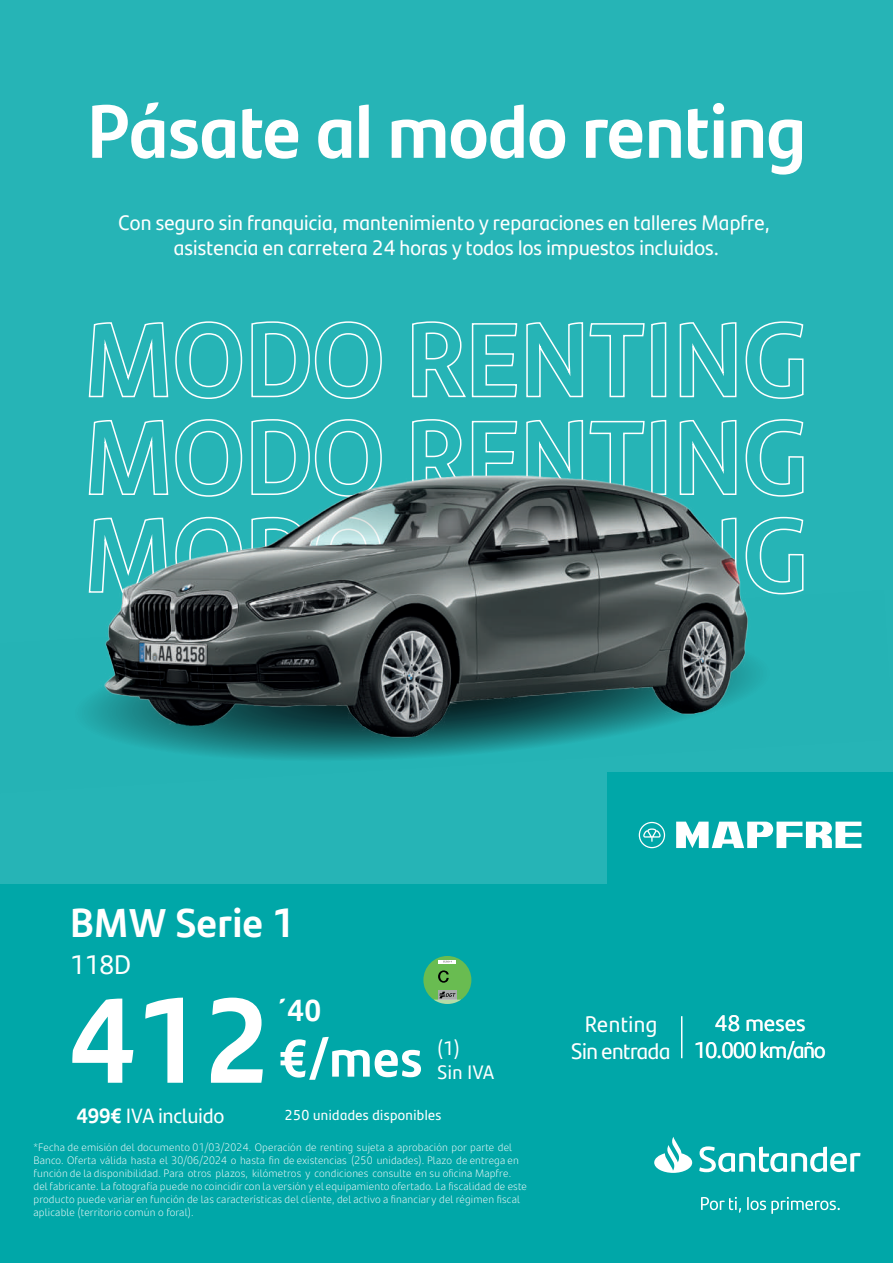
<style>
.page{position:relative;width:893px;height:1263px;background:#26b4b6}
.page>*{position:absolute;margin:0;border:0;box-sizing:border-box;transform-origin:0 0}
.t1{font:700 119.85px "Santander Headline";color:#fff}
.t2{font:700 75px "Santander Headline";color:#fff}
.t3{font:700 52.5px "Santander Headline";color:#fff}
.t4{font:700 40.35px "Santander Headline";letter-spacing:.015em;color:#fff}
.t5{font:700 30.3px "Santander Headline";color:#fff}
.t6{font:26.7px "Santander Headline";color:#fff}
.t7{font:22.5px/27px "Santander Headline";letter-spacing:-.04em;color:#fff;text-align:center}
.t8{font:22.5px/27px "Santander Headline";letter-spacing:-.02em;color:#fff;text-align:center}
.t9{font:21px/25.2px "Santander Headline";letter-spacing:.005em;color:#fff;text-align:center}
.t10{font:20.7px "Santander Text";letter-spacing:-.02em;color:#fff}
.t11{font:19.5px/23.4px "Santander Headline";letter-spacing:.03em;color:#fff}
.t12{font:14.4px "Santander Headline";letter-spacing:.03em;color:#fff}
.t13{font:300 10.8px/12.9px "Santander Text";letter-spacing:.015em;color:#fff}
.s1{font-weight:700}
</style>
<div class="page">
<div style="left:0;top:884px;width:893px;height:379px;background:#00a7a8"></div>
<div style="left:607px;top:772px;width:286px;height:154px;background:#00a7a8"></div>
<svg style="left:654px;top:1137px;width:206px;height:36px"></svg>
<svg style="left:701px;top:1197px;width:40px;height:15px"></svg>
<svg style="left:747px;top:1197px;width:93px;height:17px"></svg>
<hr style="left:681px;top:1016px;width:1px;height:42px;background:#fff">
<svg style="left:88px;top:321px;width:155px;height:78px"></svg>
<svg style="left:251px;top:321px;width:131px;height:78px"></svg>
<svg style="left:412px;top:321px;width:106px;height:77px"></svg>
<svg style="left:526px;top:322px;width:141px;height:76px"></svg>
<svg style="left:679px;top:322px;width:58px;height:76px"></svg>
<svg style="left:745px;top:321px;width:59px;height:78px"></svg>
<svg style="left:91px;top:419px;width:151px;height:35px"></svg>
<svg style="left:251px;top:419px;width:131px;height:35px"></svg>
<svg style="left:412px;top:419px;width:106px;height:35px"></svg>
<svg style="left:526px;top:419px;width:141px;height:35px"></svg>
<svg style="left:679px;top:419px;width:58px;height:35px"></svg>
<svg style="left:745px;top:419px;width:59px;height:78px"></svg>
<svg style="left:760px;top:516px;width:44px;height:73px"></svg>
<svg style="left:639px;top:822px;width:26px;height:26px"></svg>
<svg style="left:676px;top:822px;width:185px;height:26px"></svg>
<div style="left:423px;top:956px;width:48px;height:48px;background:#69bc51;border-radius:50%"></div>
<hr style="left:439px;top:960px;width:17px;height:3px;background:#fff">
<svg style="left:438px;top:990px;width:19px;height:2px"></svg>
<svg style="left:434px;top:992px;width:27px;height:12px"></svg>
<svg style="left:438px;top:970px;width:11px;height:13px"></svg>
<svg style="left:193px;top:589px;width:611px;height:170px"></svg>
<img style="left:87px;top:454px;width:673px;height:298px">
<h2 class="t2" style="left:87px;top:73px;width:721px">Pásate al modo renting</h2>
<h3 class="t9" style="left:119px;top:209px;width:653px">Con seguro sin franquicia, mantenimiento y reparaciones en talleres Mapfre, asistencia en carretera 24 horas y todos los impuestos incluidos.</h3>
<h3 class="t4" style="left:70px;top:891px;width:226px">BMW Serie 1</h3>
<h3 class="t6" style="left:70px;top:944px;width:62px">118D</h3>
<h1 class="t1" style="left:69px;top:947px;width:203px">412</h1>
<h3 class="t5" style="left:278px;top:987px;width:44px">´40</h3>
<h3 class="t3" style="left:279px;top:1017px;width:145px">€/mes</h3>
<h3 class="t12" style="left:285px;top:1104px;width:158px">250 unidades disponibles</h3>
<h3 class="t11" style="left:437px;top:1036px;width:58px">(1)<br>Sin IVA</h3>
<h3 class="t10" style="left:76px;top:1100px;width:150px"><span class="s1">499€</span> IVA incluido</h3>
<p class="t13" style="left:33px;top:1141px;width:495px">*Fecha de emisión del documento 01/03/2024. Operación de renting sujeta a aprobación por parte del Banco. Oferta válida hasta el 30/06/2024 o hasta fin de existencias (250 unidades). Plazo de entrega en función de la disponibilidad. Para otros plazos, kilómetros y condiciones consulte en su oficina Mapfre. del fabricante. La fotografía puede no coincidir con la versión y el equipamiento ofertado. La fiscalidad de este producto puede variar en función de las características del cliente, del activo a financiar y del régimen fiscal aplicable (territorio común o foral).</p>
<h3 class="t8" style="left:571px;top:1009px;width:101px">Renting<br>Sin entrada</h3>
<h3 class="t7" style="left:694px;top:1009px;width:134px">48 meses<br>10.000 km/año</h3>
</div>
